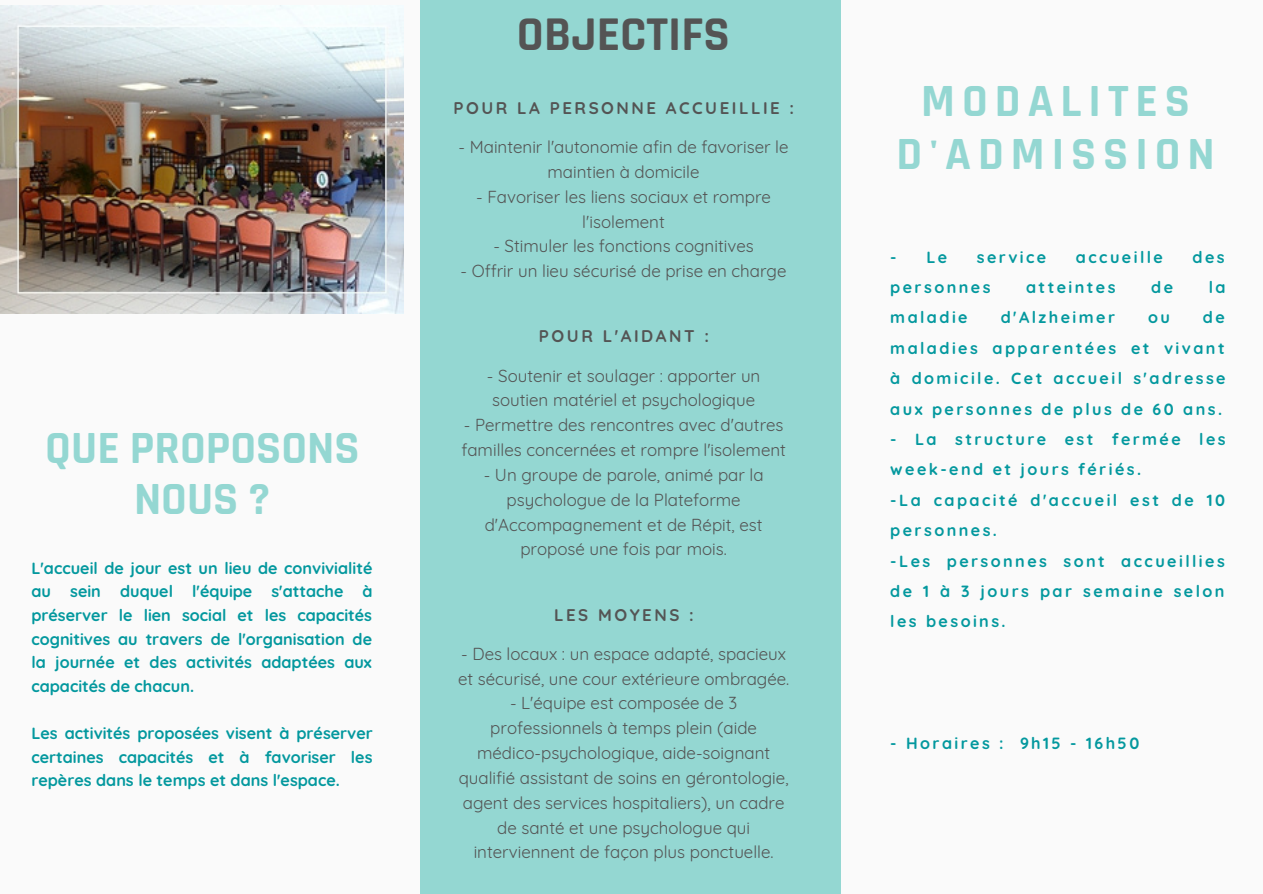
<style>
.page{position:relative;width:1263px;height:894px;background:#fff}
.page>*{position:absolute;margin:0;border:0;box-sizing:border-box;transform-origin:0 0}
.t1{font:700 49.05px "Rajdhani";color:#545454}
.t2{font:700 46.65px/52.8px "Rajdhani";letter-spacing:.15em;color:#94d7d2;text-align:center}
.t3{font:700 46.65px/50.6px "Rajdhani";color:#94d7d2;text-align:center}
.t4{font:16.95px/24.8px "Quicksand";color:#545454;text-align:center}
.t5{font:700 16.8px "Quicksand";letter-spacing:.15em;color:#545454}
.t6{font:700 16.2px/23.5px "Quicksand";letter-spacing:.15em;color:#03989e;text-align:justify}
</style>
<div class="page">
<div style="left:0;top:0;width:1263px;height:893px;background:#fafafa"></div>
<div style="left:421px;top:0;width:420px;height:893px;background:#94d7d2"></div>
<img style="left:0;top:6px;width:404px;height:307px">
<p class="t3" style="left:45px;top:424px;width:316px">QUE PROPOSONS<br>NOUS ?</p>
<p class="t6" style="left:31px;top:555px;width:343px">L'accueil de jour est un lieu de convivialité au sein duquel l'équipe s'attache à préserver le lien social et les capacités cognitives au travers de l'organisation de la journée et des activités adaptées aux capacités de chacun.</p>
<p class="t6" style="left:31px;top:721px;width:343px">Les activités proposées visent à préserver certaines capacités et à favoriser les repères dans le temps et dans l'espace.</p>
<p class="t1" style="left:517px;top:4px;width:214px">OBJECTIFS</p>
<p class="t5" style="left:453px;top:97px;width:342px">POUR LA PERSONNE ACCUEILLIE :</p>
<p class="t4" style="left:459px;top:134px;width:331px">- Maintenir l'autonomie afin de favoriser le maintien à domicile</p>
<p class="t4" style="left:476px;top:184px;width:296px">- Favoriser les liens sociaux et rompre l'isolement</p>
<p class="t4" style="left:493px;top:233px;width:262px">- Stimuler les fonctions cognitives</p>
<p class="t4" style="left:461px;top:258px;width:327px">- Offrir un lieu sécurisé de prise en charge</p>
<p class="t5" style="left:539px;top:325px;width:171px">POUR L'AIDANT :</p>
<p class="t4" style="left:487px;top:362px;width:275px">- Soutenir et soulager : apporter un soutien matériel et psychologique</p>
<p class="t4" style="left:461px;top:412px;width:326px;text-align:left">- Permettre des rencontres avec d'autres familles concernées et rompre l'isolement</p>
<p class="t4" style="left:484px;top:462px;width:281px">- Un groupe de parole, animé par la psychologue de la Plateforme d'Accompagnement et de Répit, est proposé une fois par mois.</p>
<p class="t5" style="left:554px;top:603px;width:141px">LES MOYENS :</p>
<p class="t4" style="left:458px;top:640px;width:333px;text-align:left">- Des locaux : un espace adapté, spacieux et sécurisé, une cour extérieure ombragée.</p>
<p class="t4" style="left:459px;top:690px;width:331px">- L'équipe est composée de 3 professionnels à temps plein (aide médico-psychologique, aide-soignant qualifié assistant de soins en gérontologie, agent des services hospitaliers), un cadre de santé et une psychologue qui interviennent de façon plus ponctuelle.</p>
<p class="t2" style="left:896px;top:76px;width:320px">MODALITES<br>D'ADMISSION</p>
<p class="t6" style="left:890px;top:245px;width:58px">- Le</p>
<p class="t6" style="left:977px;top:245px;width:71px">service</p>
<p class="t6" style="left:1076px;top:245px;width:89px">accueille</p>
<p class="t6" style="left:1193px;top:245px;width:34px">des</p>
<p class="t6" style="left:890px;top:275px;width:102px">personnes</p>
<p class="t6" style="left:1026px;top:275px;width:91px">atteintes</p>
<p class="t6" style="left:1151px;top:275px;width:23px">de</p>
<p class="t6" style="left:1209px;top:275px;width:18px">la</p>
<p class="t6" style="left:890px;top:305px;width:79px">maladie</p>
<p class="t6" style="left:1001px;top:305px;width:116px">d'Alzheimer</p>
<p class="t6" style="left:1148px;top:305px;width:23px">ou</p>
<p class="t6" style="left:890px;top:302px;width:337px;line-height:30.3px;text-indent:313px">de maladies apparentées et vivant à domicile. Cet accueil s'adresse aux personnes de plus de 60 ans.</p>
<p class="t6" style="left:890px;top:423px;width:337px;line-height:30.3px">- La structure est fermée les week-end et jours fériés.</p>
<p class="t6" style="left:890px;top:484px;width:336px;line-height:30.3px">-La capacité d'accueil est de 10 personnes.</p>
<p class="t6" style="left:890px;top:545px;width:336px;line-height:30.3px">-Les personnes sont accueillies de 1 à 3 jours par semaine selon les besoins.</p>
<p class="t6" style="left:890px;top:730px;width:251px">- Horaires : 9h15 - 16h50</p>
</div>
